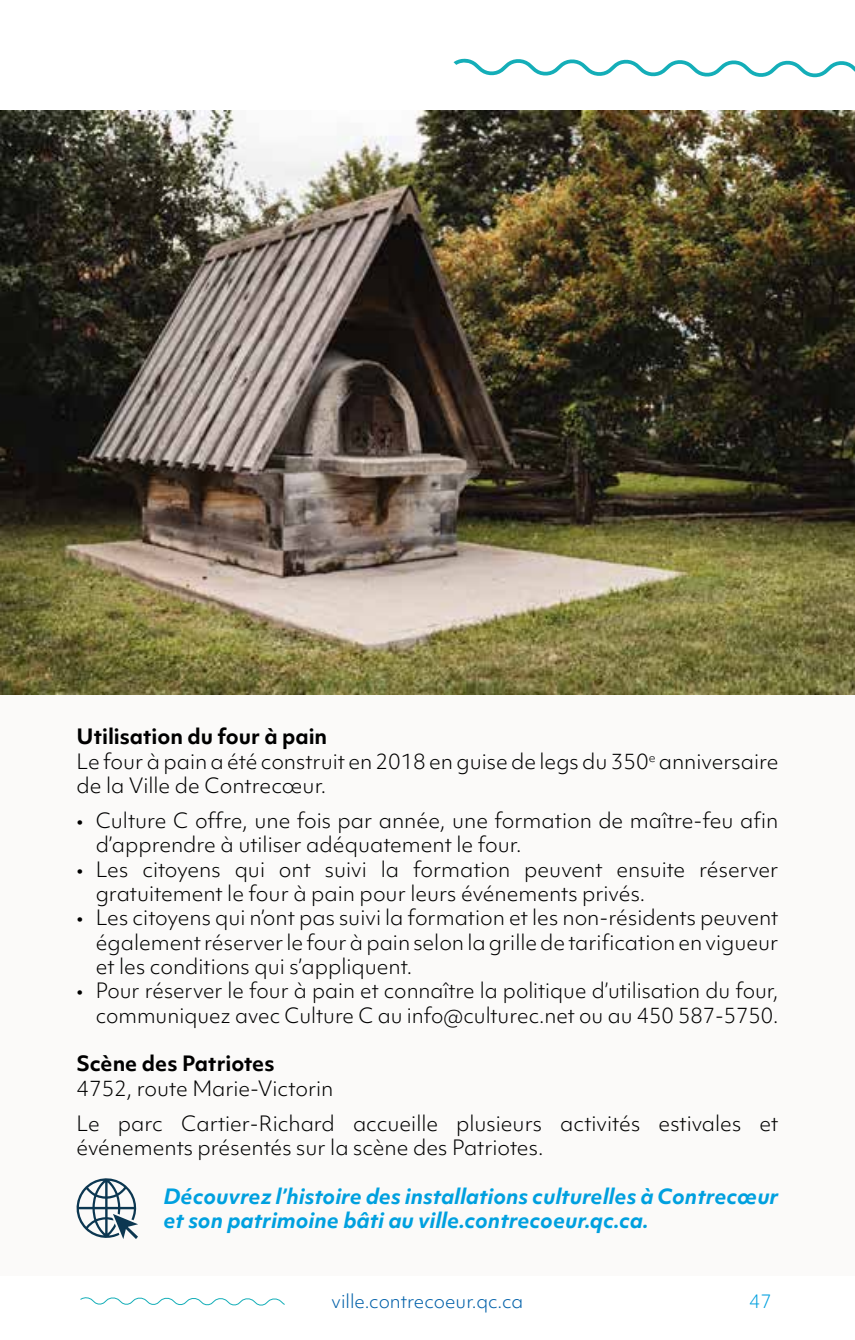
<style>
.page{position:relative;width:855px;height:1340px;background:#fff}
.page>*{position:absolute;margin:0;border:0;box-sizing:border-box;transform-origin:0 0}
.t1{font:300 20.25px/24.3px "Objektiv Mk 1";color:#000}
.t2{font:italic 700 20.25px/24.3px "Objektiv Mk 1";color:#00a0df}
.t3{font:700 20.25px "Objektiv Mk 1";color:#000}
.t4{font:300 18px "Objektiv Mk 1";color:#0060a9}
.t5{font:300 18px "Objektiv Mk 1";color:#00a0df}
.s1{font-weight:700}
</style>
<div class="page">
<svg style="left:80px;top:1297px;width:205px;height:9px"></svg>
<svg style="left:453px;top:58px;width:402px;height:20px"></svg>
<div style="left:0;top:140px;width:855px;height:1136px;background:#fbfaf9"></div>
<img style="left:0;top:111px;width:855px;height:583px">
<svg style="left:76px;top:1178px;width:62px;height:61px"></svg>
<p class="t1" style="left:77px;top:724px;width:703px"><span class="s1">Utilisation du four à pain<br></span>Le four à pain a été construit en 2018 en guise de legs du 350<sup>e</sup> anniversaire de la Ville de Contrecœur.</p>
<p class="t1" style="left:96px;top:808px;width:684px;text-indent:-19px">• Culture C offre, une fois par année, une formation de maître-feu afin d’apprendre à utiliser adéquatement le four.</p>
<p class="t1" style="left:96px;top:856px;width:684px;text-indent:-19px">• Les citoyens qui ont suivi la formation peuvent ensuite réserver gratuitement le four à pain pour leurs événements privés.</p>
<p class="t1" style="left:96px;top:905px;width:684px;text-align:justify;text-indent:-19px">• Les citoyens qui n’ont pas suivi la formation et les non-résidents peuvent également réserver le four à pain selon la grille de tarification en vigueur et les conditions qui s’appliquent.</p>
<p class="t1" style="left:77px;top:978px;width:703px;text-align:right">• Pour réserver le four à pain et connaître la politique d’utilisation du four, communiquez avec Culture C au info@culturec.net ou au 450 587-5750.</p>
<p class="t3" style="left:77px;top:1049px;width:200px">Scène des Patriotes</p>
<p class="t1" style="left:77px;top:1070px;width:703px;line-height:35.1px">4752, route Marie-Victorin<br>Le parc Cartier-Richard accueille plusieurs activités estivales et</p>
<p class="t1" style="left:77px;top:1135px;width:468px">événements présentés sur la scène des Patriotes.</p>
<p class="t2" style="left:163px;top:1183px;width:616px">Découvrez l’histoire des installations culturelles à Contrecœur et son patrimoine bâti au ville.contrecoeur.qc.ca.</p>
<p class="t4" style="left:332px;top:1289px;width:193px">ville.contrecoeur.qc.ca</p>
<p class="t5" style="left:749px;top:1289px;width:24px">47</p>
</div>
